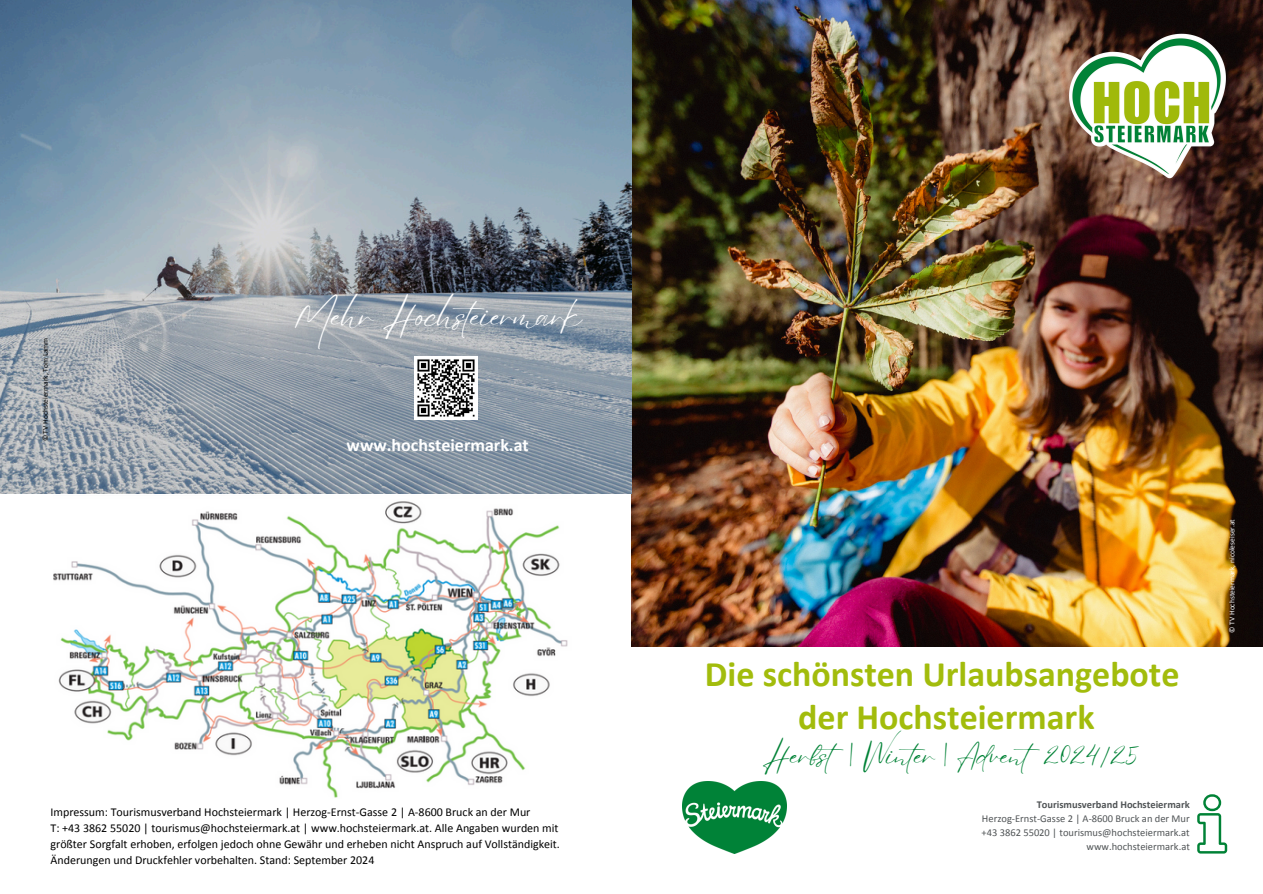
<style>
.page{position:relative;width:1263px;height:894px;background:#fff}
.page>*{position:absolute;margin:0;border:0;box-sizing:border-box;transform-origin:0 0}
.t1{font:700 36px/42.8px "Calibri";color:#a2bc0c;text-align:center}
.t2{font:33px "Eyesome Script";letter-spacing:-.03em;color:#fff}
.t3{font:27px "Eyesome Script";color:#008236}
.t4{font:700 18px "Calibri";color:#fff}
.t5{font:12px/16px "Calibri";color:#000}
.t6{font:10.5px/14px "Calibri";color:#505456;text-align:right}
.t7{font:7.5px "Calibri";color:#fff}
.t8{font:7.5px "Calibri";color:#000}
.s1{font-weight:700}
</style>
<div class="page">
<img style="left:631px;top:0;width:632px;height:646px">
<img style="left:1058px;top:26px;width:178px;height:161px">
<svg style="left:1197px;top:794px;width:30px;height:59px"></svg>
<img style="left:0;top:0;width:632px;height:493px">
<img style="left:54px;top:501px;width:514px;height:297px">
<img style="left:415px;top:356px;width:63px;height:63px">
<img style="left:682px;top:781px;width:105px;height:72px">
<h1 class="t8" style="left:42px;top:441px;width:105px;rotate:-90deg">© TV Hochsteiermark, Tom Lamm</h1>
<p class="t2" style="left:294px;top:295px;width:290px">Mehr Hochsteiermark</p>
<p class="t4" style="left:347px;top:437px;width:184px">www.hochsteiermark.at</p>
<h3 class="t5" style="left:51px;top:804px;width:511px">Impressum: Tourismusverband Hochsteiermark | Herzog-Ernst-Gasse 2 | A-8600 Bruck an der Mur<br>T: +43 3862 55020 | tourismus@hochsteiermark.at | www.hochsteiermark.at. Alle Angaben wurden mit größter Sorgfalt erhoben, erfolgen jedoch ohne Gewähr und erheben nicht Anspruch auf Vollständigkeit.<br>Änderungen und Druckfehler vorbehalten. Stand: September 2024</h3>
<p class="t1" style="left:705px;top:655px;width:476px">Die schönsten Urlaubsangebote der Hochsteiermark</p>
<h4 class="t3" style="left:762px;top:738px;width:379px">Herbst| Winter | Advent2024/25</h4>
<h5 class="t6" style="left:981px;top:798px;width:210px"><span class="s1">Tourismusverband Hochsteiermark </span>Herzog-Ernst-Gasse 2 | A-8600 Bruck an der Mur +43 3862 55020 | tourismus@hochsteiermark.at www.hochsteiermark.at</h5>
<p class="t7" style="left:1229px;top:632px;width:115px;rotate:-90deg">© TV Hochsteiermark, nicoleseiser.at</p>
</div>
